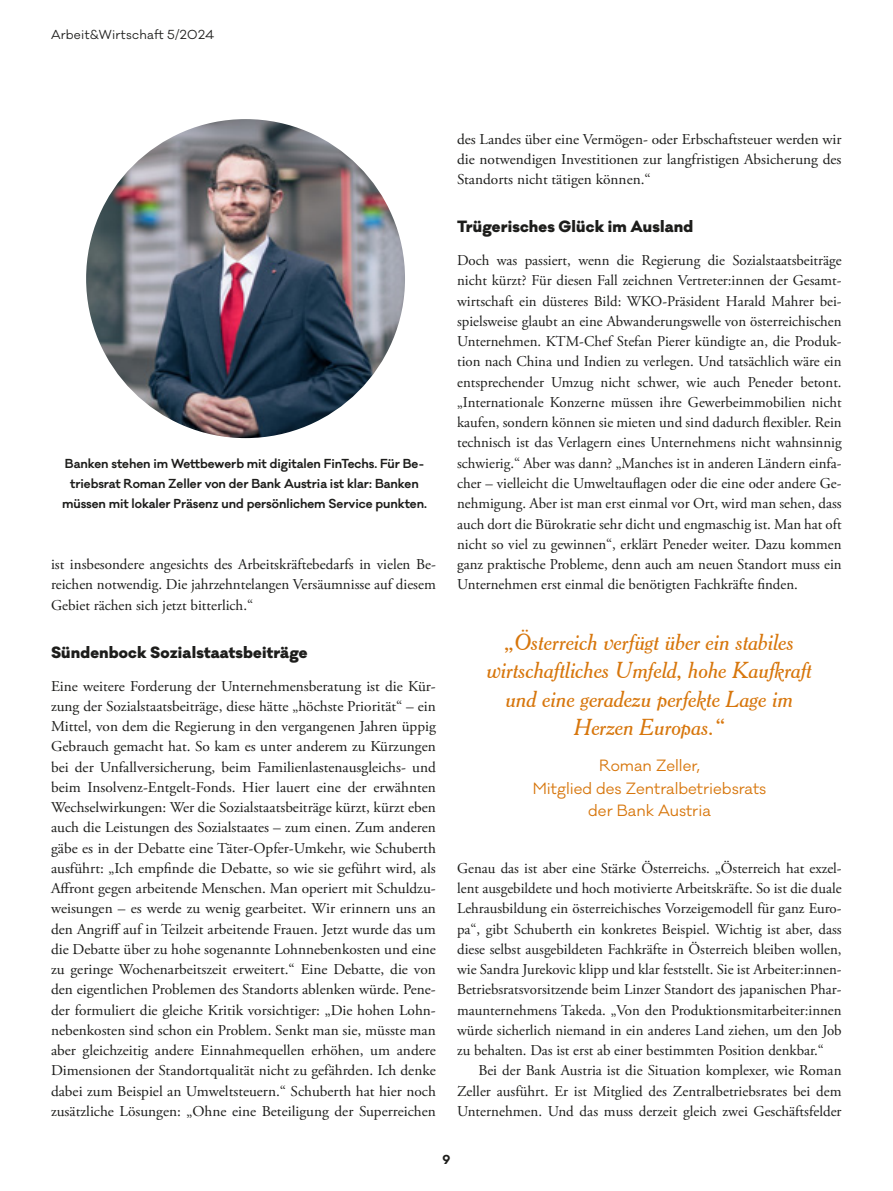
<style>
.page{position:relative;width:893px;height:1191px;background:#fff}
.page>*{position:absolute;margin:0;border:0;box-sizing:border-box;transform-origin:0 0}
.t1{font:italic 22.5px/28.5px "Cheltenham BT";color:#d7760c;text-align:center}
.t2{font:15px/20.2px "Adobe Garamond Pro";color:#1d1d1b;text-align:justify}
.t3{font:800 15px "Galano Classic";letter-spacing:.01em;color:#1d1d1b}
.t4{font:15px/22.5px "Galano Classic";color:#d7760c;text-align:center}
.t5{font:600 12px/20.2px "Galano Classic";letter-spacing:-.005em;color:#1d1d1b;text-align:center}
.t6{font:12px "Galano Classic";letter-spacing:.02em;color:#1d1d1b}
.t7{font:700 12px "Galano Classic";color:#1d1d1b}
</style>
<div class="page">
<img style="left:86px;top:119px;width:319px;height:319px;border-radius:159px">
<p class="t6" style="left:51px;top:27px;width:165px">Arbeit&amp;Wirtschaft 5/2024</p>
<p class="t5" style="left:62px;top:453px;width:366px">Banken stehen im Wettbewerb mit digitalen FinTechs. Für Be&shy;triebsrat Roman Zeller von der Bank Austria ist klar: Banken müssen mit lokaler Präsenz und persönlichem Service punkten.</p>
<p class="t2" style="left:51px;top:554px;width:386px">ist insbesondere angesichts des Arbeitskräftebedarfs in vielen Be&shy;reichen notwendig. Die jahrzehntelangen Versäumnisse auf diesem Gebiet rächen sich jetzt bitterlich.“</p>
<p class="t3" style="left:51px;top:641px;width:258px">Sündenbock Sozialstaatsbeiträge</p>
<p class="t2" style="left:51px;top:676px;width:386px">Eine weitere Forderung der Unternehmensberatung ist die Kür&shy;zung der Sozialstaatsbeiträge, diese hätte „höchste Priorität“ – ein Mittel, von dem die Regierung in den vergangenen Jahren üppig Gebrauch gemacht hat. So kam es unter anderem zu Kürzungen bei der Unfallversicherung, beim Familienlastenausgleichs- und beim Insolvenz-Entgelt-Fonds. Hier lauert eine der erwähnten Wechselwirkungen: Wer die Sozialstaatsbeiträge kürzt, kürzt eben auch die Leistungen des Sozialstaates – zum einen. Zum anderen gäbe es in der Debatte eine Täter-Opfer-Umkehr, wie Schuberth ausführt: „Ich empfinde die Debatte, so wie sie geführt wird, als Affront gegen arbeitende Menschen. Man operiert mit Schuldzu&shy;weisungen – es werde zu wenig gearbeitet. Wir erinnern uns an den Angriff auf in Teilzeit arbeitende Frauen. Jetzt wurde das um die Debatte über zu hohe sogenannte Lohnnebenkosten und eine zu geringe Wochenarbeitszeit erweitert.“ Eine Debatte, die von den eigentlichen Problemen des Standorts ablenken würde. Pene&shy;der formuliert die gleiche Kritik vorsichtiger: „Die hohen Lohn&shy;nebenkosten sind schon ein Problem. Senkt man sie, müsste man aber gleichzeitig andere Einnahmequellen erhöhen, um andere Dimensionen der Standortqualität nicht zu gefährden. Ich denke dabei zum Beispiel an Umweltsteuern.“ Schuberth hat hier noch zusätzliche Lösungen: „Ohne eine Beteiligung der Superreichen</p>
<p class="t2" style="left:457px;top:129px;width:386px">des Landes über eine Vermögen- oder Erbschaftsteuer werden wir die notwendigen Investitionen zur langfristigen Absicherung des Standorts nicht tätigen können.“</p>
<p class="t3" style="left:457px;top:216px;width:238px">Trügerisches Glück im Ausland</p>
<p class="t2" style="left:457px;top:251px;width:386px">Doch was passiert, wenn die Regierung die Sozialstaatsbeiträge nicht kürzt? Für diesen Fall zeichnen Vertreter:innen der Gesamt&shy;wirtschaft ein düsteres Bild: WKO-Präsident Harald Mahrer bei&shy;spielsweise glaubt an eine Abwanderungswelle von österreichischen Unternehmen. KTM-Chef Stefan Pierer kündigte an, die Produk&shy;tion nach China und Indien zu verlegen. Und tatsächlich wäre ein entsprechender Umzug nicht schwer, wie auch Peneder betont. „Internationale Konzerne müssen ihre Gewerbeimmobilien nicht kaufen, sondern können sie mieten und sind dadurch flexibler. Rein technisch ist das Verlagern eines Unternehmens nicht wahnsinnig schwierig.“ Aber was dann? „Manches ist in anderen Ländern einfa&shy;cher – vielleicht die Umweltauflagen oder die eine oder andere Ge&shy;nehmigung. Aber ist man erst einmal vor Ort, wird man sehen, dass auch dort die Bürokratie sehr dicht und engmaschig ist. Man hat oft nicht so viel zu gewinnen“, erklärt Peneder weiter. Dazu kommen ganz praktische Probleme, denn auch am neuen Standort muss ein Unternehmen erst einmal die benötigten Fachkräfte finden.</p>
<h1 class="t1" style="left:487px;top:627px;width:327px">„Österreich verfügt über ein stabiles wirtschaftliches Umfeld, hohe Kaufkraft und eine geradezu perfekte Lage im Herzen Europas.“</h1>
<p class="t4" style="left:533px;top:755px;width:235px">Roman Zeller,<br>Mitglied des Zentralbetriebsrats der Bank Austria</p>
<p class="t2" style="left:457px;top:858px;width:386px">Genau das ist aber eine Stärke Österreichs. „Österreich hat exzel&shy;lent ausgebildete und hoch motivierte Arbeitskräfte. So ist die duale Lehrausbildung ein österreichisches Vorzeigemodell für ganz Euro&shy;pa“, gibt Schuberth ein konkretes Beispiel. Wichtig ist aber, dass diese selbst ausgebildeten Fachkräfte in Österreich bleiben wollen, wie Sandra Jurekovic klipp und klar feststellt. Sie ist Arbeiter:innen-Betriebsratsvorsitzende beim Linzer Standort des japanischen Phar&shy;maunternehmens Takeda. „Von den Produktionsmitarbeiter:innen würde sicherlich niemand in ein anderes Land ziehen, um den Job zu behalten. Das ist erst ab einer bestimmten Position denkbar.“</p>
<p class="t2" style="left:457px;top:1061px;width:386px;text-indent:21px">Bei der Bank Austria ist die Situation komplexer, wie Roman Zeller ausführt. Er ist Mitglied des Zentralbetriebsrates bei dem Unternehmen. Und das muss derzeit gleich zwei Geschäftsfelder</p>
<p class="t7" style="left:442px;top:1151px;width:10px">9</p>
</div>
